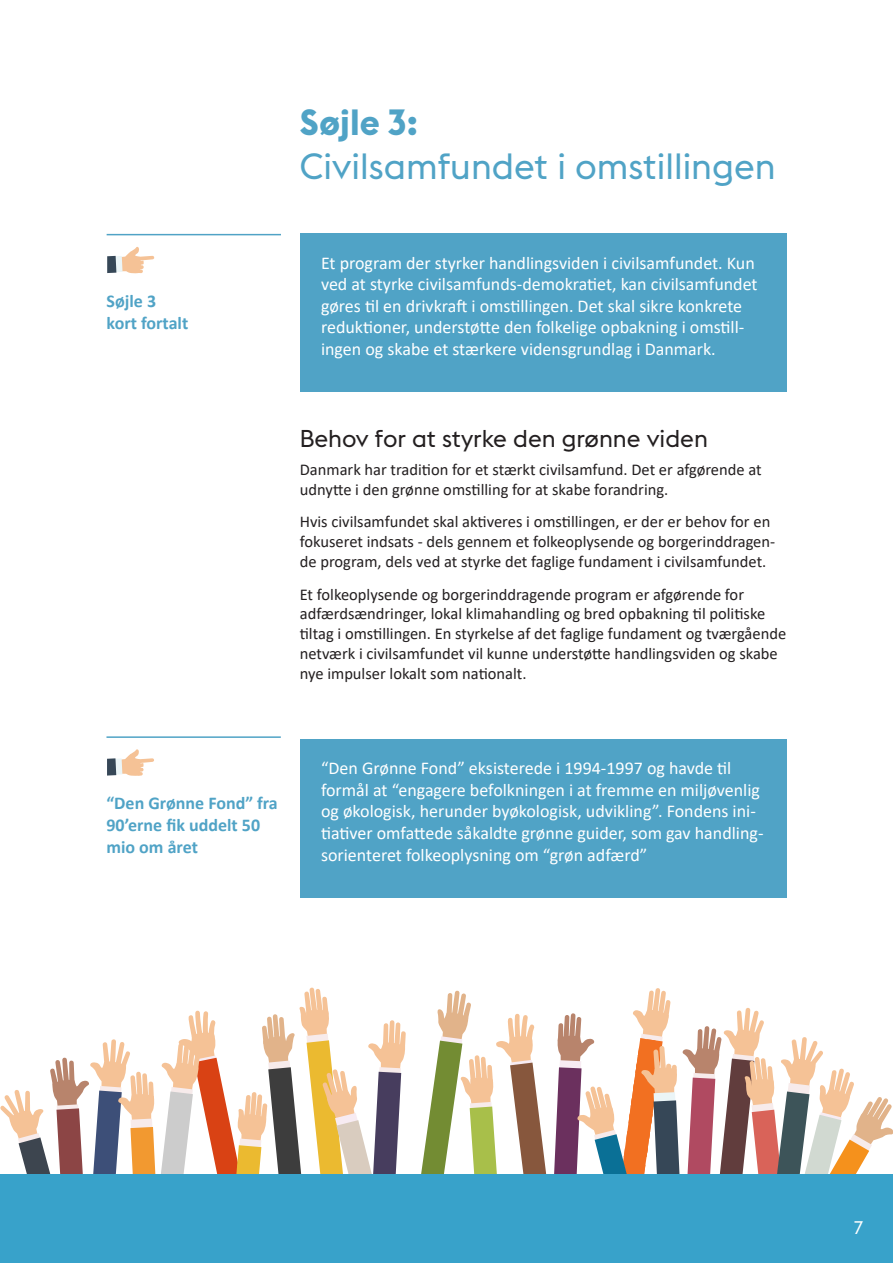
<style>
.page{position:relative;width:893px;height:1263px;background:#fff}
.page>*{position:absolute;margin:0;border:0;box-sizing:border-box;transform-origin:0 0}
.Main{font:36px/43.2px "Euclid Flex";color:#50a3c6}
.Rubrik_2{font:24px "Euclid Flex";color:#231f20}
.Boks{font:18px/21.6px "Calibri";color:#fff}
.t1{font:700 18px/21.6px "Calibri";color:#50a3c6}
.t2{font:18px "Euclid Flex";color:#fff}
.Brødtekst{font:16.5px/19.8px "Calibri";color:#231f20}
.s1{font-weight:700}
</style>
<div class="page">
<svg style="left:0;top:987px;width:893px;height:188px"></svg>
<div style="left:0;top:1175px;width:893px;height:88px;background:#38a2ca"></div>
<div style="left:300px;top:234px;width:487px;height:158px;background:#50a3c6"></div>
<hr style="left:107px;top:234px;width:174px;height:1px;background:#50a3c6">
<svg style="left:107px;top:247px;width:47px;height:27px"></svg>
<div style="left:300px;top:739px;width:487px;height:158px;background:#50a3c6"></div>
<hr style="left:106px;top:736px;width:175px;height:2px;background:#50a3c6">
<svg style="left:107px;top:749px;width:47px;height:27px"></svg>
<p class="t1" style="left:107px;top:290px;width:83px">Søjle 3 kort fortalt</p>
<p class="Main" style="left:300px;top:101px;width:477px"><span class="s1">Søjle 3:<br></span>Civilsamfundet i omstillingen</p>
<p class="Boks" style="left:321px;top:251px;width:438px">Et program der styrker handlingsviden i civilsamfundet. Kun ved at styrke civilsamfunds-demokratiet, kan civilsamfundet gøres til en drivkraft i omstillingen. Det skal sikre konkrete reduktioner, understøtte den folkelige opbakning i omstill&shy;ingen og skabe et stærkere vidensgrundlag i Danmark.</p>
<p class="Rubrik_2" style="left:300px;top:424px;width:410px">Behov for at styrke den grønne viden</p>
<p class="Brødtekst" style="left:300px;top:459px;width:463px">Danmark har tradition for et stærkt civilsamfund. Det er afgørende at udnytte i den grønne omstilling for at skabe forandring.</p>
<p class="Brødtekst" style="left:300px;top:512px;width:477px">Hvis civilsamfundet skal aktiveres i omstillingen, er der er behov for en fokuseret indsats - dels gennem et folkeoplysende og borgerinddragen&shy;de program, dels ved at styrke det faglige fundament i civilsamfundet.</p>
<p class="Brødtekst" style="left:300px;top:584px;width:488px">Et folkeoplysende og borgerinddragende program er afgørende for adfærdsændringer, lokal klimahandling og bred opbakning til politiske tiltag i omstillingen. En styrkelse af det faglige fundament og tværgående netværk i civilsamfundet vil kunne understøtte handlingsviden og skabe nye impulser lokalt som nationalt.</p>
<p class="t1" style="left:106px;top:792px;width:173px">“Den Grønne Fond” fra<br>90’erne fik uddelt 50 mio om året</p>
<p class="Boks" style="left:321px;top:757px;width:444px">“Den Grønne Fond” eksisterede i 1994-1997 og havde til formål at “engagere befolkningen i at fremme en miljøvenlig og økologisk, herunder byøkologisk, udvikling”. Fondens ini&shy;tiativer omfattede såkaldte grønne guider, som gav handling&shy;sorienteret folkeoplysning om “grøn adfærd”</p>
<p class="t2" style="left:854px;top:1217px;width:11px">7</p>
</div>
